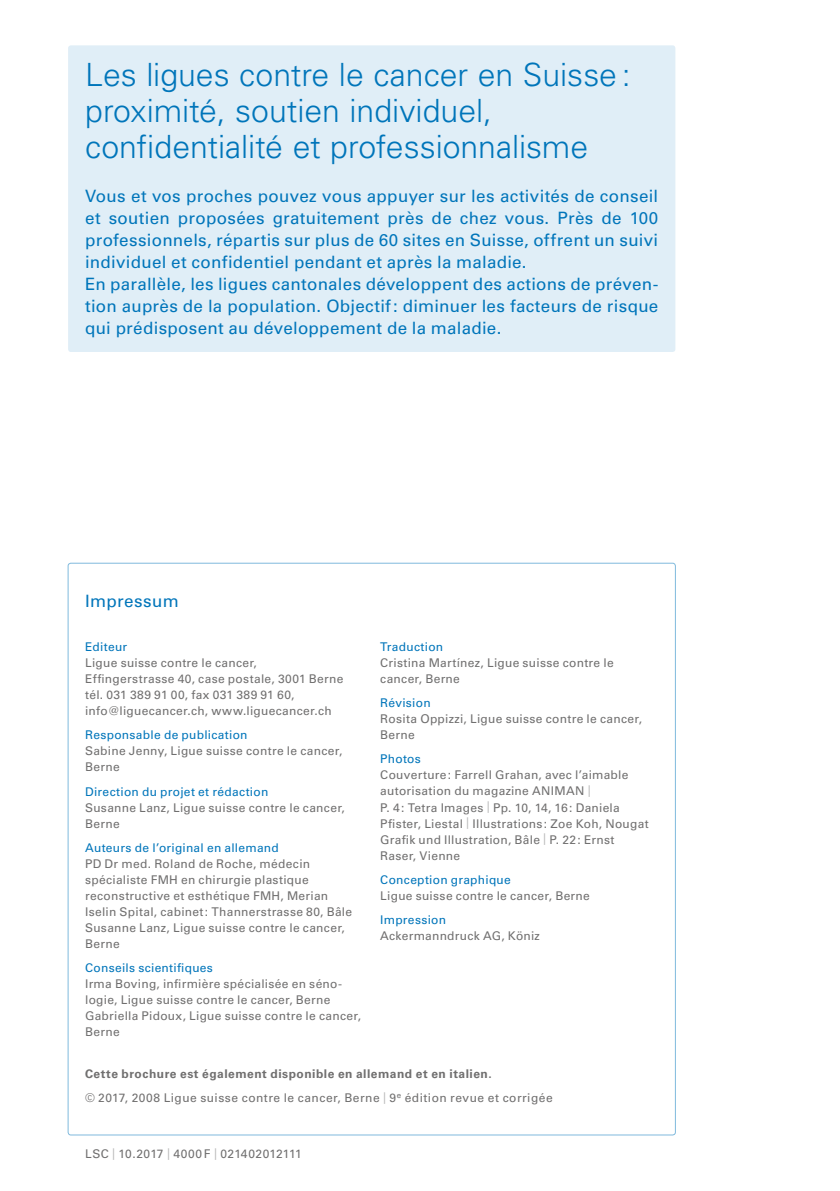
<style>
.page{position:relative;width:840px;height:1191px;background:#fff}
.page>*{position:absolute;margin:0;border:0;box-sizing:border-box;transform-origin:0 0}
.t1{font:300 32px/36px "Univers LT Std";color:#0075ba}
.t2{font:17px/22px "Univers LT Std";letter-spacing:.015em;color:#0075ba}
.t3{font:12px/16px "Univers LT Std";letter-spacing:.025em;color:#706f6f}
.t4{font:12px "Univers LT Std";letter-spacing:.02em;color:#0075ba}
.s1{font-size:11.6px;color:#bcbcbc}
.s2{font-weight:700}
</style>
<div class="page">
<div style="left:68px;top:45px;width:607px;height:307px;background:#e0eef7;border-radius:3px"></div>
<h1 class="t1" style="left:85px;top:56px;width:546px">Les ligues contre le cancer en Suisse : proximité, soutien individuel, confidentialité et professionnalisme</h1>
<p class="t2" style="left:85px;top:185px;width:574px">Vous et vos proches pouvez vous appuyer sur les activités de conseil et soutien proposées gratuitement près de chez vous. Près de 100 professionnels, répartis sur plus de 60 sites en Suisse, offrent un suivi individuel et confidentiel pendant et après la maladie.<br>En parallèle, les ligues cantonales développent des actions de préven&shy;tion auprès de la population. Objectif: diminuer les facteurs de risque qui prédisposent au développement de la maladie.</p>
<h2 class="t2" style="left:85px;top:590px;width:95px">Impressum</h2>
<p class="t4" style="left:85px;top:640px;width:43px">Editeur</p>
<p class="t3" style="left:85px;top:655px;width:260px">Ligue suisse contre le cancer, Effingerstrasse 40, case postale, 3001 Berne tél. 031 389 91 00, fax 031 389 91 60, info@liguecancer.ch, www.liguecancer.ch</p>
<p class="t4" style="left:85px;top:728px;width:164px">Responsable de publication</p>
<p class="t3" style="left:85px;top:743px;width:258px">Sabine Jenny, Ligue suisse contre le cancer,<br>Berne</p>
<p class="t4" style="left:85px;top:784px;width:185px">Direction du projet et rédaction</p>
<p class="t3" style="left:85px;top:799px;width:261px">Susanne Lanz, Ligue suisse contre le cancer,<br>Berne</p>
<p class="t4" style="left:85px;top:840px;width:195px">Auteurs de l’original en allemand</p>
<p class="t3" style="left:85px;top:855px;width:268px">PD Dr med. Roland de Roche, médecin spécialiste FMH en chirurgie plastique reconstructive et esthétique FMH, Merian Iselin Spital, cabinet: Thannerstrasse 80, Bâle Susanne Lanz, Ligue suisse contre le cancer, Berne</p>
<p class="t4" style="left:85px;top:960px;width:129px">Conseils scientifiques</p>
<p class="t3" style="left:85px;top:975px;width:277px">Irma Boving, infirmière spécialisée en séno&shy;logie, Ligue suisse contre le cancer, Berne Gabriella Pidoux, Ligue suisse contre le cancer, Berne</p>
<p class="t4" style="left:380px;top:640px;width:64px">Traduction</p>
<p class="t3" style="left:380px;top:655px;width:235px">Cristina Martínez, Ligue suisse contre le cancer, Berne</p>
<p class="t4" style="left:380px;top:696px;width:52px">Révision</p>
<p class="t3" style="left:380px;top:711px;width:263px">Rosita Oppizzi, Ligue suisse contre le cancer,<br>Berne</p>
<p class="t4" style="left:380px;top:752px;width:42px">Photos</p>
<p class="t3" style="left:380px;top:767px;width:270px">Couverture: Farrell Grahan, avec l’aimable autorisation du magazine ANIMAN <span class="s1">|<br></span>P. 4: Tetra Images <span class="s1">|</span> Pp. 10, 14, 16: Daniela Pfister, Liestal <span class="s1">|</span> Illustrations: Zoe Koh, Nougat Grafik und Illustration, Bâle <span class="s1">|</span> P. 22: Ernst Raser, Vienne</p>
<p class="t4" style="left:380px;top:872px;width:132px">Conception graphique</p>
<p class="t3" style="left:380px;top:887px;width:211px">Ligue suisse contre le cancer, Berne</p>
<p class="t4" style="left:380px;top:912px;width:67px">Impression</p>
<p class="t3" style="left:380px;top:927px;width:161px">Ackermanndruck AG, Köniz</p>
<p class="t3" style="left:85px;top:1061px;width:469px;line-height:24px"><span class="s2">Cette brochure est également disponible en allemand et en italien.<br></span>© 2017, 2008 Ligue suisse contre le cancer, Berne <span class="s1">|</span> 9<sup>e</sup> édition revue et corrigée</p>
<p class="t3" style="left:85px;top:1145px;width:218px">LSC <span class="s1">|</span> 10.2017 <span class="s1">|</span> 4000F <span class="s1">|</span> 021402012111</p>
</div>
